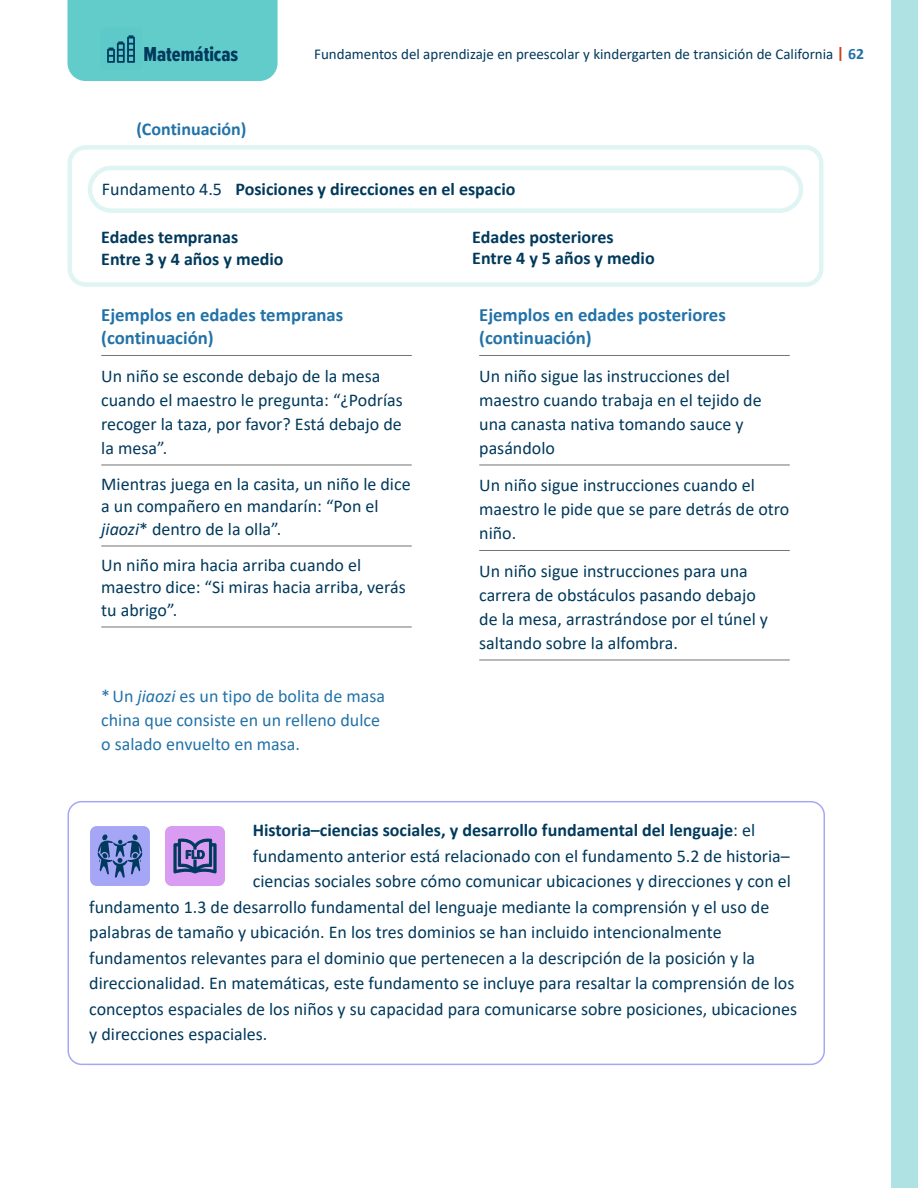
<style>
.page{position:relative;width:918px;height:1188px;background:#fff}
.page>*{position:absolute;margin:0;border:0;box-sizing:border-box;transform-origin:0 0}
.t1{font:21px "Proxima Nova Ex Cn Extrabld";color:#00395c}
.t2{font:700 18.75px/23.2px "Calibri";color:#2272a8}
.t3{font:18px/24px "Calibri";color:#00395c}
.t4{font:700 18px/22.5px "Calibri";color:#00395c}
.t5{font:18px/24px "Calibri";color:#2272a8}
.t6{font:700 18px "Calibri";color:#2272a8}
.t7{font:15px "Calibri";color:#00395c}
.s1{font-weight:700;font-size:15.75px;color:#cf3f1c}
.s2{font-weight:700;font-size:15.75px;color:#2272a8}
.s3{font-weight:400}
.s4{font-style:italic}
</style>
<div class="page">
<div style="left:68px;top:0;width:210px;height:81px;background:#62ccca"></div>
<div style="left:891px;top:0;width:27px;height:1188px;background:#afe3e3"></div>
<div style="left:68px;top:145px;width:756px;height:142px;border:4px solid #dff5f4;border-radius:16px"></div>
<div style="left:88px;top:166px;width:715px;height:47px;border:4px solid #dff5f4;border-radius:21px"></div>
<hr style="left:101px;top:355px;width:311px;height:1px;background:#737373">
<hr style="left:101px;top:465px;width:311px;height:1px;background:#737373">
<hr style="left:101px;top:546px;width:311px;height:1px;background:#737373">
<hr style="left:101px;top:627px;width:311px;height:1px;background:#737373">
<hr style="left:479px;top:355px;width:311px;height:1px;background:#737373">
<hr style="left:479px;top:465px;width:311px;height:1px;background:#737373">
<hr style="left:479px;top:550px;width:311px;height:1px;background:#737373">
<hr style="left:479px;top:660px;width:311px;height:1px;background:#737373">
<div style="left:90px;top:826px;width:60px;height:60px;background:#a6a6f7;border-radius:7px"></div>
<svg style="left:98px;top:834px;width:44px;height:44px"></svg>
<div style="left:165px;top:826px;width:60px;height:60px;background:#da9cf2;border-radius:7px"></div>
<svg style="left:174px;top:838px;width:42px;height:36px"></svg>
<div style="left:68px;top:801px;width:757px;height:264px;border:2px solid #a6a6f7;border-radius:14px"></div>
<p class="t1" style="left:144px;top:38px;width:96px">Matemáticas</p>
<p class="t7" style="left:314px;top:44px;width:551px">Fundamentos del aprendizaje en preescolar y kindergarten de transición de California <span class="s1">|</span> <span class="s2">62</span></p>
<p class="t6" style="left:136px;top:116px;width:112px">(Continuación)</p>
<p class="t4" style="left:102px;top:178px;width:415px"><span class="s3">Fundamento 4.5</span> Posiciones y direcciones en el espacio</p>
<p class="t4" style="left:101px;top:225px;width:184px">Edades tempranas<br>Entre 3 y 4 años y medio</p>
<p class="t4" style="left:472px;top:226px;width:184px;line-height:21px">Edades posteriores<br>Entre 4 y 5 años y medio</p>
<p class="t2" style="left:101px;top:303px;width:244px">Ejemplos en edades tempranas (continuación)</p>
<p class="t3" style="left:101px;top:363px;width:303px">Un niño se esconde debajo de la mesa cuando el maestro le pregunta: “¿Podrías recoger la taza, por favor? Está debajo de la mesa”.</p>
<p class="t3" style="left:101px;top:472px;width:311px;line-height:22.5px">Mientras juega en la casita, un niño le dice a un compañero en mandarín: “Pon el <span class="s4">jiaozi</span>* dentro de la olla”.</p>
<p class="t3" style="left:101px;top:553px;width:306px;line-height:22.5px">Un niño mira hacia arriba cuando el maestro dice: “Si miras hacia arriba, verás tu abrigo”.</p>
<p class="t5" style="left:101px;top:683px;width:285px">* Un <span class="s4">jiaozi</span> es un tipo de bolita de masa china que consiste en un relleno dulce o salado envuelto en masa.</p>
<p class="t2" style="left:479px;top:303px;width:248px">Ejemplos en edades posteriores (continuación)</p>
<p class="t3" style="left:479px;top:363px;width:284px">Un niño sigue las instrucciones del maestro cuando trabaja en el tejido de una canasta nativa tomando sauce y pasándolo</p>
<p class="t3" style="left:479px;top:473px;width:312px">Un niño sigue instrucciones cuando el maestro le pide que se pare detrás de otro niño.</p>
<p class="t3" style="left:479px;top:558px;width:290px">Un niño sigue instrucciones para una carrera de obstáculos pasando debajo de la mesa, arrastrándose por el túnel y saltando sobre la alfombra.</p>
<p class="t4" style="left:253px;top:819px;width:504px">Historia–ciencias sociales, y desarrollo fundamental del lenguaje<span class="s3">: el</span></p>
<p class="t3" style="left:253px;top:843px;width:539px">fundamento anterior está relacionado con el fundamento 5.2 de historia–</p>
<p class="t3" style="left:253px;top:869px;width:540px">ciencias sociales sobre cómo comunicar ubicaciones y direcciones y con el</p>
<p class="t3" style="left:89px;top:894px;width:682px">fundamento 1.3 de desarrollo fundamental del lenguaje mediante la comprensión y el uso de</p>
<p class="t3" style="left:89px;top:920px;width:634px">palabras de tamaño y ubicación. En los tres dominios se han incluido intencionalmente</p>
<p class="t3" style="left:89px;top:945px;width:667px">fundamentos relevantes para el dominio que pertenecen a la descripción de la posición y la</p>
<p class="t3" style="left:89px;top:971px;width:707px">direccionalidad. En matemáticas, este fundamento se incluye para resaltar la comprensión de los</p>
<p class="t3" style="left:89px;top:996px;width:709px">conceptos espaciales de los niños y su capacidad para comunicarse sobre posiciones, ubicaciones</p>
<p class="t3" style="left:89px;top:1022px;width:180px">y direcciones espaciales.</p>
</div>
